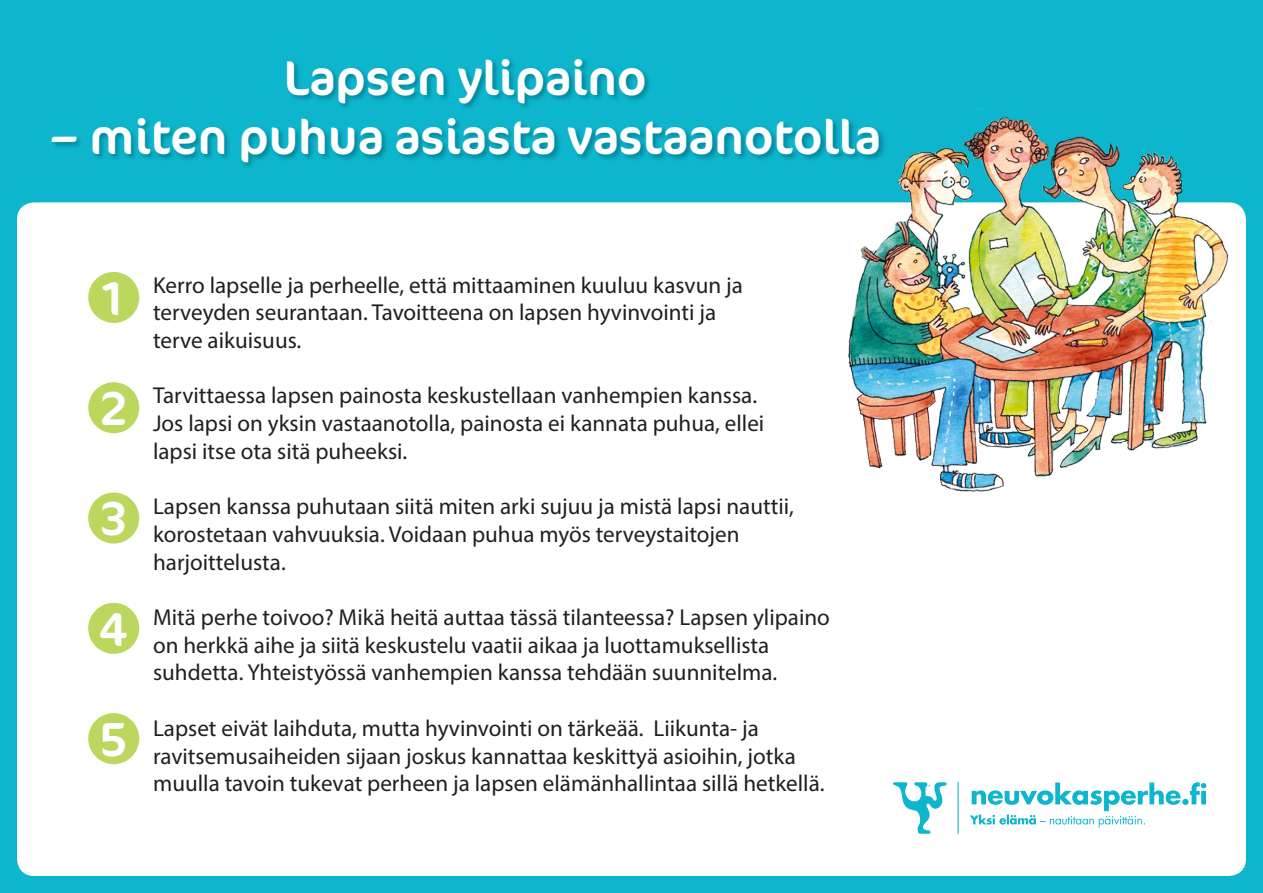
<style>
.page{position:relative;width:1263px;height:893px;background:#fff}
.page>*{position:absolute;margin:0;border:0;box-sizing:border-box;transform-origin:0 0}
.t1{font:48.9px "Cocon";color:#fff}
.t2{font:48px "Cocon";color:#fff}
.t3{font:23.1px/27.8px "Myriad Pro";color:#231f20}
</style>
<div class="page">
<div style="left:5px;top:5px;width:1253px;height:883px;background:#0db6cd"></div>
<div style="left:0;top:0;width:1263px;height:893px;border:10px solid #0db6cd"></div>
<div style="left:17px;top:202px;width:1229px;height:674px;background:#fff;border-radius:17px"></div>
<svg style="left:893px;top:782px;width:313px;height:52px"></svg>
<img style="left:847px;top:109px;width:386px;height:383px">
<div style="left:51px;top:57px;width:835px;height:113px;background:#00798c;opacity:.75"></div>
<div style="left:88px;top:272px;width:51px;height:51px;background:#bbd75e;border-radius:50%"></div>
<div style="left:88px;top:382px;width:51px;height:51px;background:#bbd75e;border-radius:50%"></div>
<div style="left:88px;top:492px;width:51px;height:52px;background:#bbd75e;border-radius:50%"></div>
<div style="left:88px;top:603px;width:51px;height:51px;background:#bbd75e;border-radius:50%"></div>
<div style="left:88px;top:713px;width:51px;height:51px;background:#bbd75e;border-radius:50%"></div>
<h1 class="t1" style="left:284px;top:49px;width:364px">Lapsen ylipaino</h1>
<h1 class="t1" style="left:50px;top:108px;width:832px">– miten puhua asiasta vastaanotolla</h1>
<h2 class="t2" style="left:103px;top:270px;width:21px">1</h2>
<h2 class="t2" style="left:100px;top:380px;width:30px">2</h2>
<h2 class="t2" style="left:100px;top:491px;width:30px">3</h2>
<h2 class="t2" style="left:100px;top:601px;width:30px">4</h2>
<h2 class="t2" style="left:100px;top:711px;width:30px">5</h2>
<p class="t3" style="left:153px;top:271px;width:591px">Kerro lapselle ja perheelle, että mittaaminen kuuluu kasvun ja terveyden seurantaan. Tavoitteena on lapsen hyvinvointi ja terve aikuisuus.</p>
<p class="t3" style="left:153px;top:381px;width:613px">Tarvittaessa lapsen painosta keskustellaan vanhempien kanssa.<br>Jos lapsi on yksin vastaanotolla, painosta ei kannata puhua, ellei lapsi itse ota sitä puheeksi.</p>
<p class="t3" style="left:153px;top:492px;width:642px">Lapsen kanssa puhutaan siitä miten arki sujuu ja mistä lapsi nauttii, korostetaan vahvuuksia. Voidaan puhua myös terveystaitojen harjoittelusta.</p>
<p class="t3" style="left:153px;top:603px;width:678px">Mitä perhe toivoo? Mikä heitä auttaa tässä tilanteessa? Lapsen ylipaino on herkkä aihe ja siitä keskustelu vaatii aikaa ja luottamuksellista suhdetta. Yhteistyössä vanhempien kanssa tehdään suunnitelma.</p>
<p class="t3" style="left:153px;top:714px;width:673px">Lapset eivät laihduta, mutta hyvinvointi on tärkeää. Liikunta- ja ravitsemusaiheiden sijaan joskus kannattaa keskittyä asioihin, jotka muulla tavoin tukevat perheen ja lapsen elämänhallintaa sillä hetkellä.</p>
</div>
